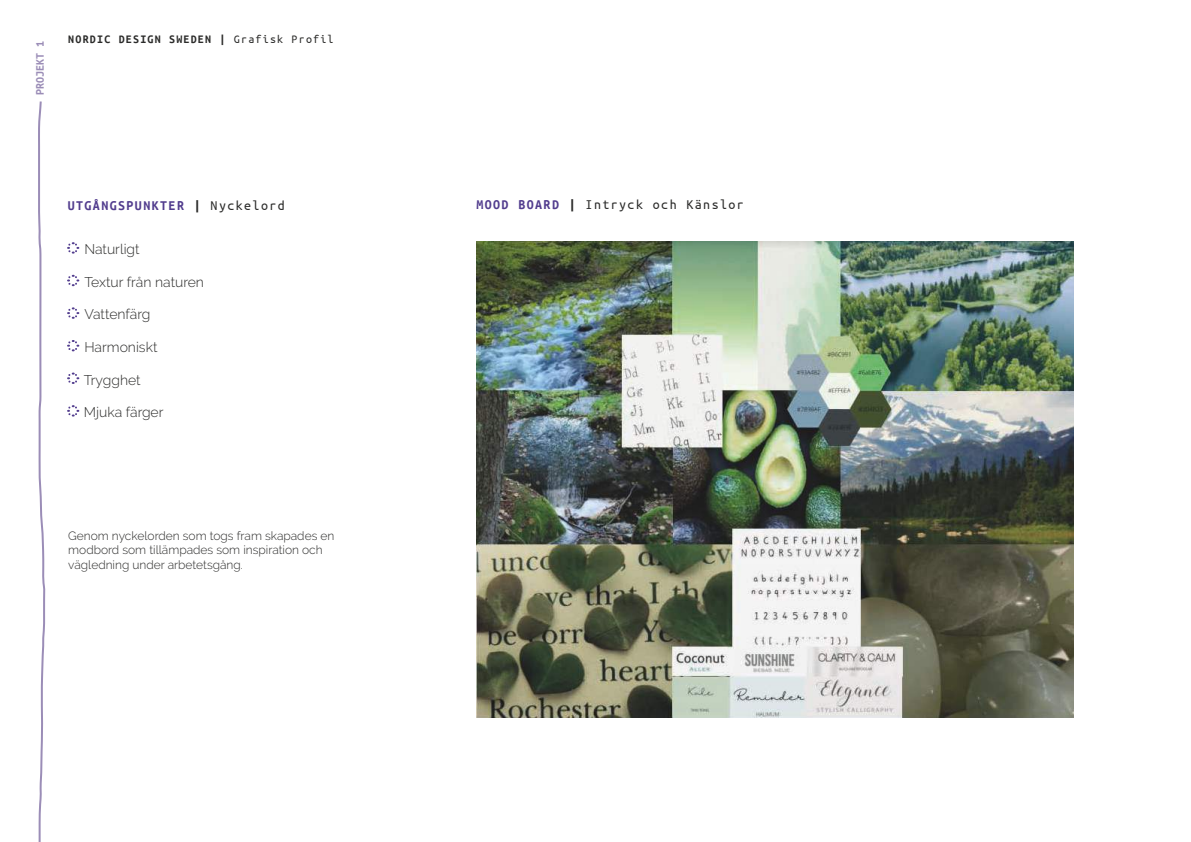
<style>
.page{position:relative;width:1191px;height:842px;background:#fff}
.page>*{position:absolute;margin:0;border:0;box-sizing:border-box;transform-origin:0 0}
.t1{font:300 14px "Raleway";color:#2b2b2a}
.t2{font:14px "Ubuntu Mono";letter-spacing:.1em;color:#2b2b2a}
.t3{font:700 14px "Ubuntu Mono";letter-spacing:.1em;color:#523d8e}
.t4{font:300 12px/14.4px "Raleway";color:#2b2b2a}
.t5{font:700 12px "Ubuntu Mono";letter-spacing:.1em;color:#2b2b2a}
.t6{font:700 12px "Ubuntu Mono";color:#9b8db7}
.s1{font-weight:400}
.s2{color:#2b2b2a}
.s3{font-weight:400;color:#2b2b2a}
.s4{font-weight:700;color:#523d8e}
.s5{font-weight:700}
</style>
<div class="page">
<svg style="left:67px;top:242px;width:13px;height:12px"></svg>
<svg style="left:67px;top:274px;width:13px;height:13px"></svg>
<svg style="left:67px;top:340px;width:13px;height:12px"></svg>
<svg style="left:67px;top:372px;width:13px;height:12px"></svg>
<svg style="left:67px;top:405px;width:13px;height:12px"></svg>
<svg style="left:67px;top:307px;width:13px;height:12px"></svg>
<svg style="left:38px;top:101px;width:8px;height:741px"></svg>
<img style="left:476px;top:241px;width:597px;height:476px">
<p class="t6" style="left:34px;top:95px;width:55px;rotate:-90deg">PROJEKT 1</p>
<p class="t5" style="left:68px;top:33px;width:267px">NORDIC DESIGN SWEDEN | <span class="s1">Grafisk Profil</span></p>
<p class="t3" style="left:68px;top:199px;width:219px">UTGÅNGSPUNKTER <span class="s2">|</span> <span class="s3">Nyckelord</span></p>
<p class="t2" style="left:476px;top:198px;width:269px"><span class="s4">MOOD BOARD</span> <span class="s5">|</span> Intryck och Känslor</p>
<p class="t1" style="left:84px;top:241px;width:57px">Naturligt</p>
<p class="t1" style="left:84px;top:274px;width:121px">Textur från naturen</p>
<p class="t1" style="left:84px;top:306px;width:68px">Vattenfärg</p>
<p class="t1" style="left:84px;top:339px;width:75px">Harmoniskt</p>
<p class="t1" style="left:84px;top:371px;width:58px">Trygghet</p>
<p class="t1" style="left:84px;top:404px;width:81px">Mjuka färger</p>
<p class="t4" style="left:68px;top:528px;width:268px">Genom nyckelorden som togs fram skapades en modbord som tillämpades som inspiration och vägledning under arbetetsgång.</p>
</div>
